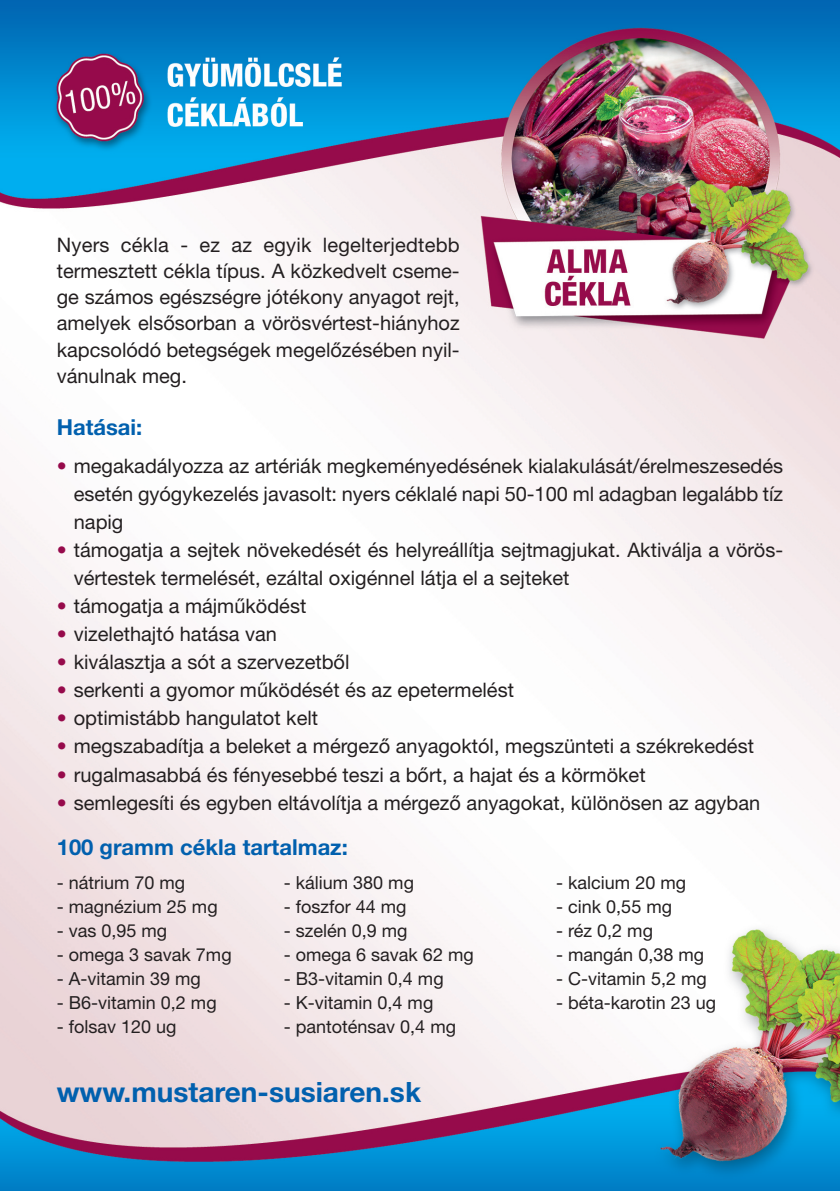
<style>
.page{position:relative;width:840px;height:1191px;background:#fff}
.page>*{position:absolute;margin:0;border:0;box-sizing:border-box;transform-origin:0 0}
.t1{font:700 28px "Helvetica Neue CE";color:#0160ae}
.t2{font:700 22px "Helvetica Neue CE";color:#0160ae}
.t3{font:20px/26px "Helvetica Neue CE";color:#231f20;text-align:justify}
.t4{font:18px "Helvetica Neue CE";color:#231f20}
.s1{color:#960a4b}
</style>
<div class="page">
<img style="left:0;top:0;width:839px;height:1191px">
<p class="t3" style="left:57px;top:234px;width:404px">Nyers cékla - ez az egyik legelterjedtebb termesztett cékla típus. A közkedvelt cseme&shy;ge számos egészségre jótékony anyagot rejt, amelyek elsősorban a vörösvértest-hiányhoz kapcsolódó betegségek megelőzésében nyil&shy;vánulnak meg.</p>
<p class="t2" style="left:57px;top:420px;width:87px">Hatásai:</p>
<p class="t3" style="left:74px;top:454px;width:710px;line-height:28px;text-indent:-17px"><span class="s1">•</span> megakadályozza az artériák megkeményedésének kialakulását/érelmeszesedés esetén gyógykezelés javasolt: nyers céklalé napi 50-100 ml adagban legalább tíz napig</p>
<p class="t3" style="left:74px;top:538px;width:710px;line-height:28px;text-indent:-17px"><span class="s1">•</span> támogatja a sejtek növekedését és helyreállítja sejtmagjukat. Aktiválja a vörös&shy;vértestek termelését, ezáltal oxigénnel látja el a sejteket</p>
<p class="t3" style="left:57px;top:595px;width:251px"><span class="s1">•</span> támogatja a májműködést</p>
<p class="t3" style="left:57px;top:623px;width:221px"><span class="s1">•</span> vizelethajtó hatása van</p>
<p class="t3" style="left:57px;top:651px;width:294px"><span class="s1">•</span> kiválasztja a sót a szervezetből</p>
<p class="t3" style="left:57px;top:679px;width:458px"><span class="s1">•</span> serkenti a gyomor működését és az epetermelést</p>
<p class="t3" style="left:57px;top:707px;width:263px"><span class="s1">•</span> optimistább hangulatot kelt</p>
<p class="t3" style="left:57px;top:735px;width:698px"><span class="s1">•</span> megszabadítja a beleket a mérgező anyagoktól, megszünteti a székrekedést</p>
<p class="t3" style="left:57px;top:763px;width:590px"><span class="s1">•</span> rugalmasabbá és fényesebbé teszi a bőrt, a hajat és a körmöket</p>
<p class="t3" style="left:57px;top:791px;width:704px"><span class="s1">•</span> semlegesíti és egyben eltávolítja a mérgező anyagokat, különösen az agyban</p>
<p class="t2" style="left:57px;top:839px;width:292px">100 gramm cékla tartalmaz:</p>
<p class="t4" style="left:57px;top:876px;width:130px">- nátrium 70 mg</p>
<p class="t4" style="left:283px;top:876px;width:132px">- kálium 380 mg</p>
<p class="t4" style="left:556px;top:876px;width:131px">- kalcium 20 mg</p>
<p class="t4" style="left:57px;top:900px;width:162px">- magnézium 25 mg</p>
<p class="t4" style="left:283px;top:900px;width:124px">- foszfor 44 mg</p>
<p class="t4" style="left:556px;top:900px;width:117px">- cink 0,55 mg</p>
<p class="t4" style="left:57px;top:924px;width:112px">- vas 0,95 mg</p>
<p class="t4" style="left:283px;top:924px;width:125px">- szelén 0,9 mg</p>
<p class="t4" style="left:556px;top:924px;width:98px">- réz 0,2 mg</p>
<p class="t4" style="left:57px;top:948px;width:176px">- omega 3 savak 7mg</p>
<p class="t4" style="left:283px;top:948px;width:191px">- omega 6 savak 62 mg</p>
<p class="t4" style="left:556px;top:948px;width:149px">- mangán 0,38 mg</p>
<p class="t4" style="left:57px;top:972px;width:146px">- A-vitamin 39 mg</p>
<p class="t4" style="left:283px;top:972px;width:161px">- B3-vitamin 0,4 mg</p>
<p class="t4" style="left:556px;top:972px;width:152px">- C-vitamin 5,2 mg</p>
<p class="t4" style="left:57px;top:996px;width:161px">- B6-vitamin 0,2 mg</p>
<p class="t4" style="left:283px;top:996px;width:151px">- K-vitamin 0,4 mg</p>
<p class="t4" style="left:556px;top:996px;width:161px">- béta-karotin 23 ug</p>
<p class="t4" style="left:57px;top:1020px;width:121px">- folsav 120 ug</p>
<p class="t4" style="left:283px;top:1020px;width:174px">- pantoténsav 0,4 mg</p>
<h1 class="t1" style="left:57px;top:1081px;width:365px">www.mustaren-susiaren.sk</h1>
</div>
